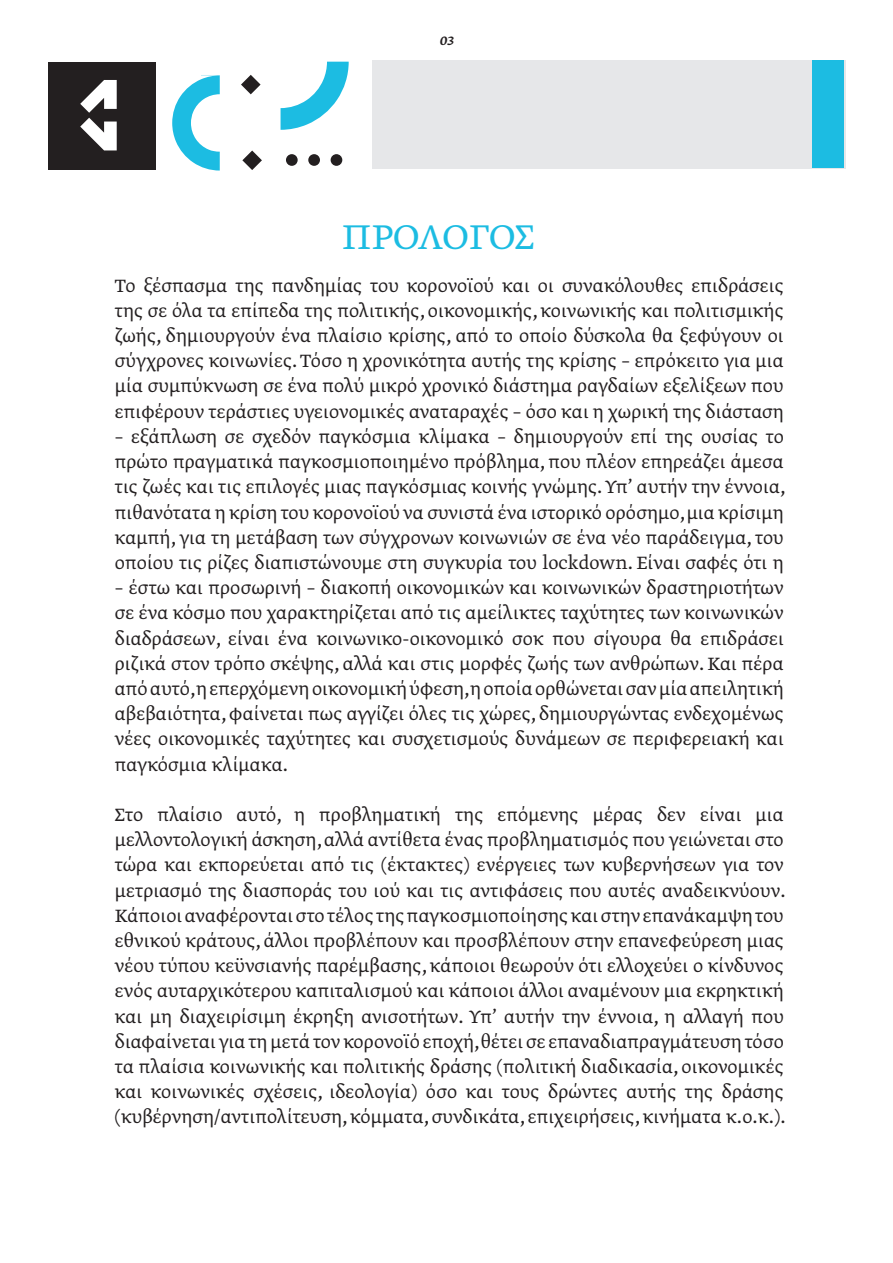
<style>
.page{position:relative;width:893px;height:1263px;background:#fff}
.page>*{position:absolute;margin:0;border:0;box-sizing:border-box;transform-origin:0 0}
.t1{font:300 40.5px "Greta Text Pro";letter-spacing:.01em;color:#1cbce2}
.t2{font:300 21px/25.2px "Greta Text Pro";letter-spacing:.01em;color:#231f20;text-align:justify}
.t3{font:italic 500 15px "Greta Text Pro";color:#231f20}
</style>
<div class="page">
<div style="left:48px;top:62px;width:108px;height:107px;background:#231f20"></div>
<svg style="left:80px;top:80px;width:37px;height:70px"></svg>
<div style="left:372px;top:60px;width:473px;height:109px;background:#e6e7e9"></div>
<div style="left:813px;top:60px;width:31px;height:108px;background:#1cbce2"></div>
<svg style="left:281px;top:62px;width:68px;height:68px"></svg>
<svg style="left:172px;top:75px;width:48px;height:96px"></svg>
<svg style="left:241px;top:75px;width:20px;height:19px"></svg>
<div style="left:286px;top:154px;width:12px;height:12px;background:#231f20;border-radius:50%"></div>
<div style="left:308px;top:154px;width:12px;height:12px;background:#231f20;border-radius:50%"></div>
<div style="left:331px;top:154px;width:11px;height:12px;background:#231f20;border-radius:50%"></div>
<svg style="left:242px;top:151px;width:20px;height:19px"></svg>
<p class="t3" style="left:439px;top:31px;width:15px">03</p>
<h1 class="t1" style="left:342px;top:212px;width:194px">ΠΡΟΛΟΓΟΣ</h1>
<p class="t2" style="left:115px;top:274px;width:670px">Το ξέσπασμα της πανδημίας του κορονοϊού και οι συνακόλουθες επιδράσεις της σε όλα τα επίπεδα της πολιτικής, οικονομικής, κοινωνικής και πολιτισμικής ζωής, δημιουργούν ένα πλαίσιο κρίσης, από το οποίο δύσκολα θα ξεφύγουν οι σύγχρονες κοινωνίες. Τόσο η χρονικότητα αυτής της κρίσης – επρόκειτο για μια μία συμπύκνωση σε ένα πολύ μικρό χρονικό διάστημα ραγδαίων εξελίξεων που επιφέρουν τεράστιες υγειονομικές αναταραχές – όσο και η χωρική της διάσταση</p>
<p class="t2" style="left:115px;top:425px;width:672px">– εξάπλωση σε σχεδόν παγκόσμια κλίμακα – δημιουργούν επί της ουσίας το πρώτο πραγματικά παγκοσμιοποιημένο πρόβλημα, που πλέον επηρεάζει άμεσα τις ζωές και τις επιλογές μιας παγκόσμιας κοινής γνώμης. Υπ’ αυτήν την έννοια, πιθανότατα η κρίση του κορονοϊού να συνιστά ένα ιστορικό ορόσημο, μια κρίσιμη καμπή, για τη μετάβαση των σύγχρονων κοινωνιών σε ένα νέο παράδειγμα, του οποίου τις ρίζες διαπιστώνουμε στη συγκυρία του lockdown. Είναι σαφές ότι η</p>
<p class="t2" style="left:115px;top:576px;width:670px">– έστω και προσωρινή – διακοπή οικονομικών και κοινωνικών δραστηριοτήτων σε ένα κόσμο που χαρακτηρίζεται από τις αμείλικτες ταχύτητες των κοινωνικών διαδράσεων, είναι ένα κοινωνικο-οικονομικό σοκ που σίγουρα θα επιδράσει ριζικά στον τρόπο σκέψης, αλλά και στις μορφές ζωής των ανθρώπων. Και πέρα από αυτό, η επερχόμενη οικονομική ύφεση, η οποία ορθώνεται σαν μία απειλητική αβεβαιότητα, φαίνεται πως αγγίζει όλες τις χώρες, δημιουργώντας ενδεχομένως νέες οικονομικές ταχύτητες και συσχετισμούς δυνάμεων σε περιφερειακή και παγκόσμια κλίμακα.</p>
<p class="t2" style="left:115px;top:803px;width:672px">Στο πλαίσιο αυτό, η προβληματική της επόμενης μέρας δεν είναι μια μελλοντολογική άσκηση, αλλά αντίθετα ένας προβληματισμός που γειώνεται στο τώρα και εκπορεύεται από τις (έκτακτες) ενέργειες των κυβερνήσεων για τον μετριασμό της διασποράς του ιού και τις αντιφάσεις που αυτές αναδεικνύουν.<br>Κάποιοι αναφέρονται στο τέλος της παγκοσμιοποίησης και στην επανάκαμψη του εθνικού κράτους, άλλοι προβλέπουν και προσβλέπουν στην επανεφεύρεση μιας νέου τύπου κεϋνσιανής παρέμβασης, κάποιοι θεωρούν ότι ελλοχεύει ο κίνδυνος ενός αυταρχικότερου καπιταλισμού και κάποιοι άλλοι αναμένουν μια εκρηκτική και μη διαχειρίσιμη έκρηξη ανισοτήτων. Υπ’ αυτήν την έννοια, η αλλαγή που διαφαίνεται για τη μετά τον κορονοϊό εποχή, θέτει σε επαναδιαπραγμάτευση τόσο τα πλαίσια κοινωνικής και πολιτικής δράσης (πολιτική διαδικασία, οικονομικές και κοινωνικές σχέσεις, ιδεολογία) όσο και τους δρώντες αυτής της δράσης (κυβέρνηση/αντιπολίτευση, κόμματα, συνδικάτα, επιχειρήσεις, κινήματα κ.ο.κ.).</p>
</div>
